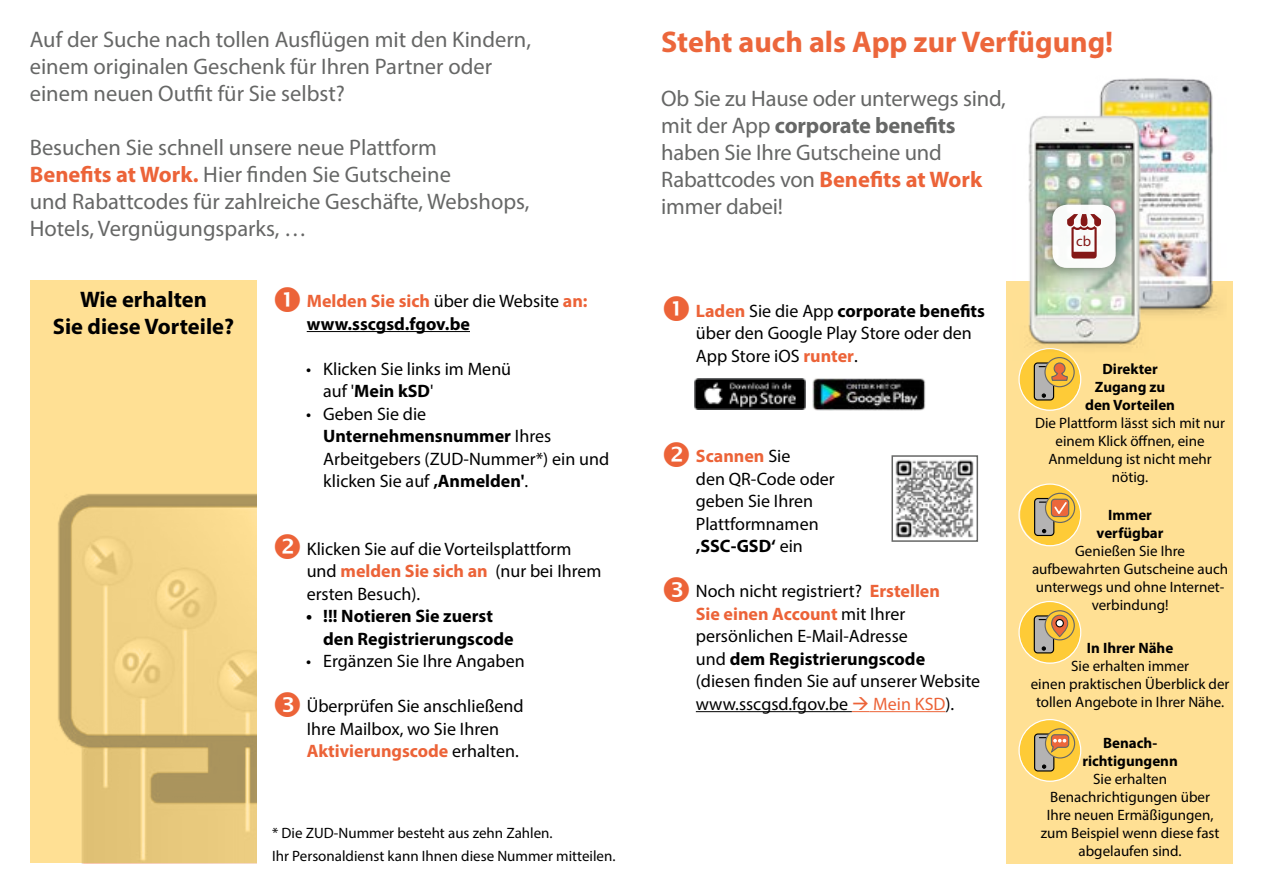
<style>
.page{position:relative;width:1263px;height:893px;background:#fff}
.page>*{position:absolute;margin:0;border:0;box-sizing:border-box;transform-origin:0 0}
.t1{font:700 30px "Myriad Pro";color:#ec663b}
.t2{font:22.5px/27px "Myriad Pro";color:#666766}
.t3{font:700 22.5px/27px "Myriad Pro";color:#000;text-align:center}
.t4{font:18px/22.5px "Myriad Pro";color:#000}
.t5{font:700 18px/22.5px "Myriad Pro";color:#000}
.t6{font:15px/18px "Myriad Pro";color:#000;text-align:center}
.t7{font:700 15px/18px "Myriad Pro";color:#000;text-align:center}
.t8{font:500 14.7px "Futura";color:#841817}
.s1{font-weight:700;color:#ec6338}
.s2{color:#ec6338}
.s3{font-weight:400}
.s4{font-weight:700}
</style>
<div class="page">
<div style="left:30px;top:281px;width:227px;height:582px;background:#ffe094"></div>
<div style="left:1006px;top:281px;width:227px;height:583px;background:#ffe094"></div>
<hr style="left:307px;top:331px;width:163px;height:1px;background:#000">
<hr style="left:696px;top:711px;width:156px;height:1px;background:#000">
<svg style="left:852px;top:711px;width:17px;height:1px"></svg>
<hr style="left:869px;top:711px;width:76px;height:1px;background:#ec6338">
<img style="left:58px;top:493px;width:199px;height:371px">
<svg style="left:1020px;top:720px;width:61px;height:61px"></svg>
<div style="left:1018px;top:719px;width:63px;height:63px;border:1px solid #fff;border-radius:50%"></div>
<svg style="left:1020px;top:601px;width:60px;height:62px"></svg>
<div style="left:1056px;top:620px;width:7px;height:7px;background:#fff;border-radius:50%"></div>
<div style="left:1055px;top:619px;width:9px;height:8px;border:1px solid #010202;border-radius:50%"></div>
<div style="left:1018px;top:601px;width:63px;height:63px;border:1px solid #fff;border-radius:50%"></div>
<svg style="left:1020px;top:485px;width:61px;height:60px"></svg>
<div style="left:1018px;top:483px;width:63px;height:63px;border:1px solid #fff;border-radius:50%"></div>
<svg style="left:1020px;top:360px;width:60px;height:50px;background:#dfb95d"></svg>
<div style="left:1018px;top:348px;width:63px;height:63px;border:1px solid #fff;border-radius:50%"></div>
<img style="left:694px;top:379px;width:111px;height:30px">
<img style="left:812px;top:378px;width:114px;height:32px">
<img style="left:1099px;top:78px;width:118px;height:237px">
<img style="left:1025px;top:112px;width:130px;height:248px">
<svg style="left:1038px;top:190px;width:92px;height:92px;background:#a9b7a6"></svg>
<div style="left:1052px;top:205px;width:64px;height:63px;background:#fff;border-radius:15px"></div>
<svg style="left:1067px;top:214px;width:34px;height:45px"></svg>
<img style="left:895px;top:460px;width:79px;height:78px">
<div style="left:891px;top:455px;width:87px;height:87px;border:2px solid #666766"></div>
<p class="t2" style="left:30px;top:25px;width:503px">Auf der Suche nach tollen Ausflügen mit den Kindern, einem originalen Geschenk für Ihren Partner oder einem neuen Outfit für Sie selbst?</p>
<p class="t2" style="left:30px;top:133px;width:501px">Besuchen Sie schnell unsere neue Plattform<br><span class="s1">Benefits at Work.</span> Hier finden Sie Gutscheine<br>und Rabattcodes für zahlreiche Geschäfte, Webshops, Hotels, Vergnügungsparks, …</p>
<p class="t3" style="left:53px;top:285px;width:183px">Wie erhalten<br>Sie diese Vorteile?</p>
<p class="t5" style="left:307px;top:289px;width:282px"><span class="s2">Melden Sie sich</span> <span class="s3">über die Website</span> <span class="s2">an: </span>www.sscgsd.fgov.be</p>
<p class="t4" style="left:323px;top:357px;width:190px;text-indent:-17px">• Klicken Sie links im Menü auf '<span class="s4">Mein kSD</span>'</p>
<p class="t4" style="left:323px;top:402px;width:288px;text-indent:-17px">• Geben Sie die<br><span class="s4">Unternehmensnummer</span> Ihres<br>Arbeitgebers (ZUD-Nummer*) ein und klicken Sie auf <span class="s4">‚Anmelden'</span>.</p>
<p class="t4" style="left:307px;top:537px;width:296px">Klicken Sie auf die Vorteilsplattform und <span class="s1">melden Sie sich an</span> (nur bei Ihrem ersten Besuch).</p>
<p class="t5" style="left:323px;top:604px;width:192px;text-indent:-17px">• !!! Notieren Sie zuerst den Registrierungscode</p>
<p class="t4" style="left:306px;top:650px;width:220px">• Ergänzen Sie Ihre Angaben</p>
<p class="t4" style="left:307px;top:695px;width:219px">Überprüfen Sie anschließend<br>Ihre Mailbox, wo Sie Ihren<br><span class="s1">Aktivierungscode</span> erhalten.</p>
<p class="t6" style="left:272px;top:822px;width:345px;line-height:22.5px;text-align:left">* Die ZUD-Nummer besteht aus zehn Zahlen.<br>Ihr Personaldienst kann Ihnen diese Nummer mitteilen.</p>
<h1 class="t1" style="left:661px;top:23px;width:454px">Steht auch als App zur Verfügung!</h1>
<p class="t2" style="left:661px;top:85px;width:346px">Ob Sie zu Hause oder unterwegs sind, mit der App <span class="s4">corporate benefits </span>haben Sie Ihre Gutscheine und<br>Rabattcodes von <span class="s1">Benefits at Work </span>immer dabei!</p>
<p class="t4" style="left:696px;top:299px;width:291px"><span class="s1">Laden</span> Sie die App <span class="s4">corporate benefits </span>über den Google Play Store oder den<br>App Store iOS <span class="s1">runter</span>.</p>
<p class="t4" style="left:696px;top:445px;width:140px"><span class="s1">Scannen</span> Sie<br>den QR-Code oder geben Sie Ihren<br>Plattformnamen <span class="s4">‚SSC-GSD‘</span> ein</p>
<p class="t4" style="left:696px;top:580px;width:286px">Noch nicht registriert? <span class="s1">Erstellen<br>Sie einen Account</span> mit Ihrer persönlichen E-Mail-Adresse<br>und <span class="s4">dem Registrierungscode </span>(diesen finden Sie auf unserer Website www.sscgsd.fgov.be <span class="s2">→ Mein KSD</span>).</p>
<p class="t8" style="left:1076px;top:232px;width:16px">cb</p>
<p class="t7" style="left:1085px;top:360px;width:91px">Direkter<br>Zugang zu den Vorteilen</p>
<p class="t6" style="left:1035px;top:414px;width:191px">Die Plattform lässt sich mit nur einem Klick öffnen, eine<br>Anmeldung ist nicht mehr nötig.</p>
<p class="t7" style="left:1096px;top:505px;width:68px">Immer verfügbar</p>
<p class="t6" style="left:1032px;top:542px;width:198px">Genießen Sie Ihre aufbewahrten Gutscheine auch unterwegs und ohne Internet&shy;verbindung!</p>
<p class="t7" style="left:1087px;top:639px;width:88px">In Ihrer Nähe</p>
<p class="t6" style="left:1031px;top:657px;width:200px">Sie erhalten immer<br>einen praktischen Überblick der tollen Angebote in Ihrer Nähe.</p>
<p class="t7" style="left:1082px;top:733px;width:97px">Benach&shy;richtigungenn</p>
<p class="t6" style="left:1041px;top:770px;width:180px">Sie erhalten<br>Benachrichtigungen über<br>Ihre neuen Ermäßigungen, zum Beispiel wenn diese fast abgelaufen sind.</p>
</div>
